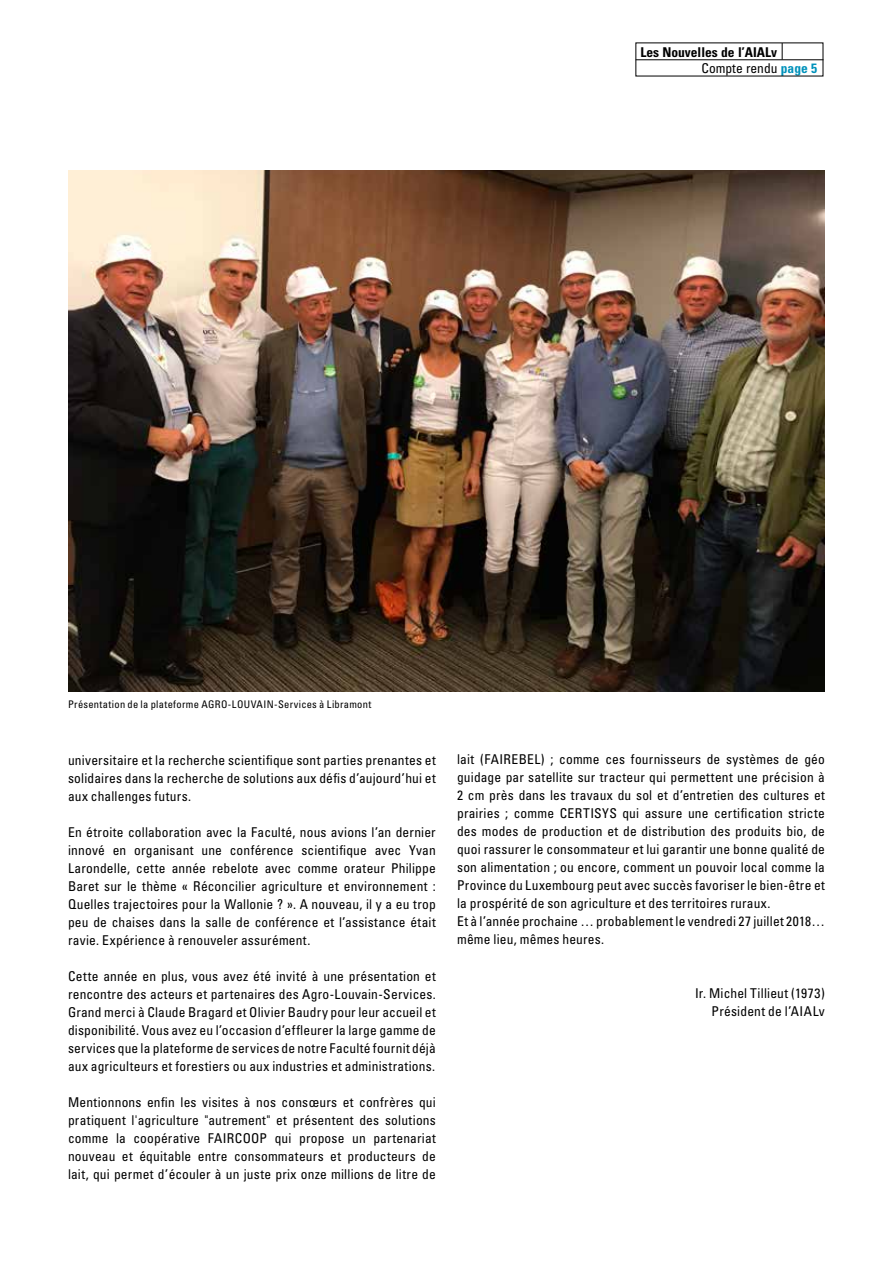
<style>
.page{position:relative;width:893px;height:1263px;background:#fff}
.page>*{position:absolute;margin:0;border:0;box-sizing:border-box;transform-origin:0 0}
.t1{font:condensed 13.5px/18px "Univers";letter-spacing:.015em;color:#000;text-align:justify}
.t2{font:700 condensed 13.5px/16.5px "Univers";color:#000}
.t3{font:condensed 10.5px "Univers";letter-spacing:.03em;color:#000}
.s1{font-weight:400}
.s2{color:#0092bb}
</style>
<div class="page">
<hr style="left:636px;top:59px;width:187px;height:1px;background:#000">
<svg style="left:782px;top:43px;width:1px;height:16px"></svg>
<img style="left:68px;top:170px;width:757px;height:521px">
<p class="t2" style="left:701px;top:43px;width:117px;text-indent:-61px">Les Nouvelles de l’AIALv<br><span class="s1">Compte rendu</span> <span class="s2">page 5</span></p>
<p class="t3" style="left:68px;top:698px;width:305px">Présentation de la plateforme AGRO-LOUVAIN-Services à Libramont</p>
<p class="t1" style="left:68px;top:750px;width:369px">universitaire et la recherche scientifique sont parties prenantes et solidaires dans la recherche de solutions aux défis d’aujourd’hui et aux challenges futurs.</p>
<p class="t1" style="left:68px;top:822px;width:369px">En étroite collaboration avec la Faculté, nous avions l’an dernier innové en organisant une conférence scientifique avec Yvan Larondelle, cette année rebelote avec comme orateur Philippe Baret sur le thème « Réconcilier agriculture et environnement :<br>Quelles trajectoires pour la Wallonie ? ». A nouveau, il y a eu trop peu de chaises dans la salle de conférence et l’assistance était ravie. Expérience à renouveler assurément.</p>
<p class="t1" style="left:68px;top:966px;width:369px">Cette année en plus, vous avez été invité à une présentation et rencontre des acteurs et partenaires des Agro-Louvain-Services.<br>Grand merci à Claude Bragard et Olivier Baudry pour leur accueil et disponibilité. Vous avez eu l’occasion d’effleurer la large gamme de services que la plateforme de services de notre Faculté fournit déjà aux agriculteurs et forestiers ou aux industries et administrations.</p>
<p class="t1" style="left:68px;top:1092px;width:369px">Mentionnons enfin les visites à nos consœurs et confrères qui pratiquent l'agriculture "autrement" et présentent des solutions comme la coopérative FAIRCOO P qui propose un partenariat nouveau et équitable entre consommateurs et producteurs de lait, qui permet d’écouler à un juste prix onze millions de litre de</p>
<p class="t1" style="left:457px;top:750px;width:369px;text-align:left">lait (FAIREBEL) ; comme ces fournisseurs de systèmes de géo guidage par satellite sur tracteur qui permettent une précision à 2 cm près dans les travaux du sol et d’entretien des cultures et prairies ; comme CERTISYS qui assure une certification stricte des modes de production et de distribution des produits bio, de quoi rassurer le consommateur et lui garantir une bonne qualité de son alimentation ; ou encore, comment un pouvoir local comme la Province du Luxembourg peut avec succès favoriser le bien-être et la prospérité de son agriculture et des territoires ruraux.<br>Et à l’année prochaine … probablement le vendredi 27 juillet 2018… même lieu, mêmes heures.</p>
<p class="t1" style="left:695px;top:984px;width:131px;text-align:right">Ir. Michel Tillieut (1973)<br>Président de l’AIALv</p>
</div>
